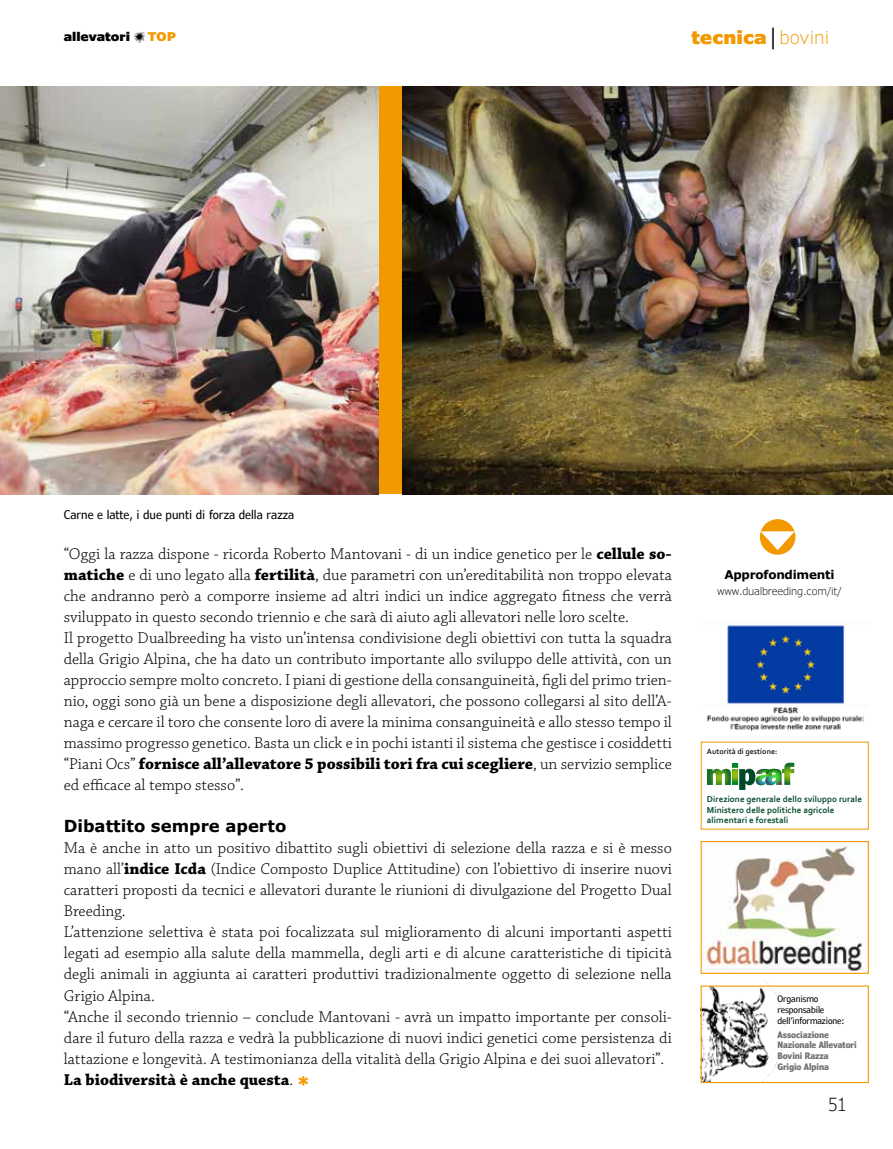
<style>
.page{position:relative;width:893px;height:1149px;background:#fff}
.page>*{position:absolute;margin:0;border:0;box-sizing:border-box;transform-origin:0 0}
.t1{font:900 18px "Verdana Pro";color:#f39900}
.t2{font:300 condensed 18px "Verdana Pro";color:#000}
.t3{font:300 16.5px/21px "Chaparral Pro";color:#000}
.t4{font:700 16.5px "Verdana Pro";color:#000}
.t5{font:condensed 12px "Verdana Pro";color:#000}
.t6{font:700 12px "Verdana Pro";letter-spacing:-.02em;color:#000}
.t7{font:900 12px "Verdana Pro";color:#000}
.t8{font:900 12px "Verdana Pro";color:#f39900}
.t9{font:300 10.5px "Verdana Pro";letter-spacing:-.02em;color:#000}
.t10{font:700 9px/10.4px "Corbel";letter-spacing:.005em;color:#004a29}
.t11{font:700 condensed 8.85px/10.6px "Verdana Pro";letter-spacing:-.01em;color:#707172}
.t12{font:condensed 8.85px/10.6px "Verdana Pro";letter-spacing:-.01em;color:#000}
.t13{font:700 7.8px "Corbel";letter-spacing:.005em;color:#1c1b1a}
.s1{color:#000}
.s2{font-weight:300}
.s3{font-weight:700}
.s4{font-family:"Verdana Pro";font-weight:900;font-size:18px;color:#f39900}
</style>
<div class="page">
<svg style="left:134px;top:32px;width:11px;height:11px"></svg>
<div style="left:761px;top:519px;width:34px;height:35px;background:#f39900;border-radius:50%"></div>
<div style="left:760px;top:519px;width:35px;height:35px;border:2px solid #f39900;border-radius:50%"></div>
<svg style="left:761px;top:531px;width:34px;height:19px"></svg>
<div style="left:378px;top:86px;width:515px;height:408px;background:#f39900"></div>
<img style="left:402px;top:86px;width:491px;height:408px">
<img style="left:0;top:86px;width:378px;height:408px">
<img style="left:703px;top:980px;width:79px;height:100px">
<img style="left:706px;top:625px;width:159px;height:107px">
<svg style="left:707px;top:762px;width:87px;height:27px"></svg>
<img style="left:703px;top:842px;width:164px;height:129px">
<div style="left:701px;top:840px;width:168px;height:133px;border:1px solid #f39900"></div>
<p class="t7" style="left:64px;top:29px;width:68px">allevatori</p>
<p class="t8" style="left:148px;top:29px;width:30px">TOP</p>
<p class="t1" style="left:691px;top:26px;width:139px">tecnica<span class="s1">│</span><span class="s2">bovini</span></p>
<p class="t5" style="left:64px;top:507px;width:232px">Carne e latte, i due punti di forza della razza</p>
<p class="t3" style="left:64px;top:544px;width:610px">“Oggi la razza dispone - ricorda Roberto Mantovani - di un indice genetico per le <span class="s3">cellule so&shy;matiche</span> e di uno legato alla <span class="s3">fertilità</span>, due parametri con un’ereditabilità non troppo elevata che andranno però a comporre insieme ad altri indici un indice aggregato fitness che verrà sviluppato in questo secondo triennio e che sarà di aiuto agli allevatori nelle loro scelte.<br>Il progetto Dualbreeding ha visto un’intensa condivisione degli obiettivi con tutta la squadra della Grigio Alpina, che ha dato un contributo importante allo sviluppo delle attività, con un approccio sempre molto concreto. I piani di gestione della consanguineità, figli del primo trien&shy;nio, oggi sono già un bene a disposizione degli allevatori, che possono collegarsi al sito dell’A&shy;naga e cercare il toro che consente loro di avere la minima consanguineità e allo stesso tempo il massimo progresso genetico. Basta un click e in pochi istanti il sistema che gestisce i cosiddetti “Piani Ocs” <span class="s3">fornisce all’allevatore 5 possibili tori fra cui scegliere</span>, un servizio semplice ed efficace al tempo stesso”.</p>
<p class="t4" style="left:64px;top:815px;width:224px">Dibattito sempre aperto</p>
<p class="t3" style="left:64px;top:838px;width:610px">Ma è anche in atto un positivo dibattito sugli obiettivi di selezione della razza e si è messo mano all’<span class="s3">indice Icda</span> (Indice Composto Duplice Attitudine) con l’obiettivo di inserire nuovi caratteri proposti da tecnici e allevatori durante le riunioni di divulgazione del Progetto Dual Breeding.<br>L’attenzione selettiva è stata poi focalizzata sul miglioramento di alcuni importanti aspetti legati ad esempio alla salute della mammella, degli arti e di alcune caratteristiche di tipicità degli animali in aggiunta ai caratteri produttivi tradizionalmente oggetto di selezione nella Grigio Alpina.<br>“Anche il secondo triennio – conclude Mantovani - avrà un impatto importante per consoli&shy;dare il futuro della razza e vedrà la pubblicazione di nuovi indici genetici come persistenza di lattazione e longevità. A testimonianza della vitalità della Grigio Alpina e dei suoi allevatori”.<br><span class="s3">La biodiversità è anche questa</span>. <span class="s4">*</span></p>
<p class="t6" style="left:724px;top:566px;width:112px">Approfondimenti</p>
<p class="t9" style="left:717px;top:584px;width:126px">www.dualbreeding.com/it/</p>
<p class="t13" style="left:707px;top:746px;width:72px">Autorità di gestione:</p>
<p class="t10" style="left:707px;top:793px;width:157px">Direzione generale dello sviluppo rurale<br>Ministero delle politiche agricole alimentari e forestali</p>
<p class="t12" style="left:777px;top:993px;width:68px">Organismo responsabile dell’informazione:</p>
<p class="t11" style="left:777px;top:1028px;width:81px">Associazione<br>Nazionale Allevatori<br>Bovini Razza<br>Grigio Alpina</p>
<p class="t2" style="left:828px;top:1092px;width:19px">51</p>
</div>
